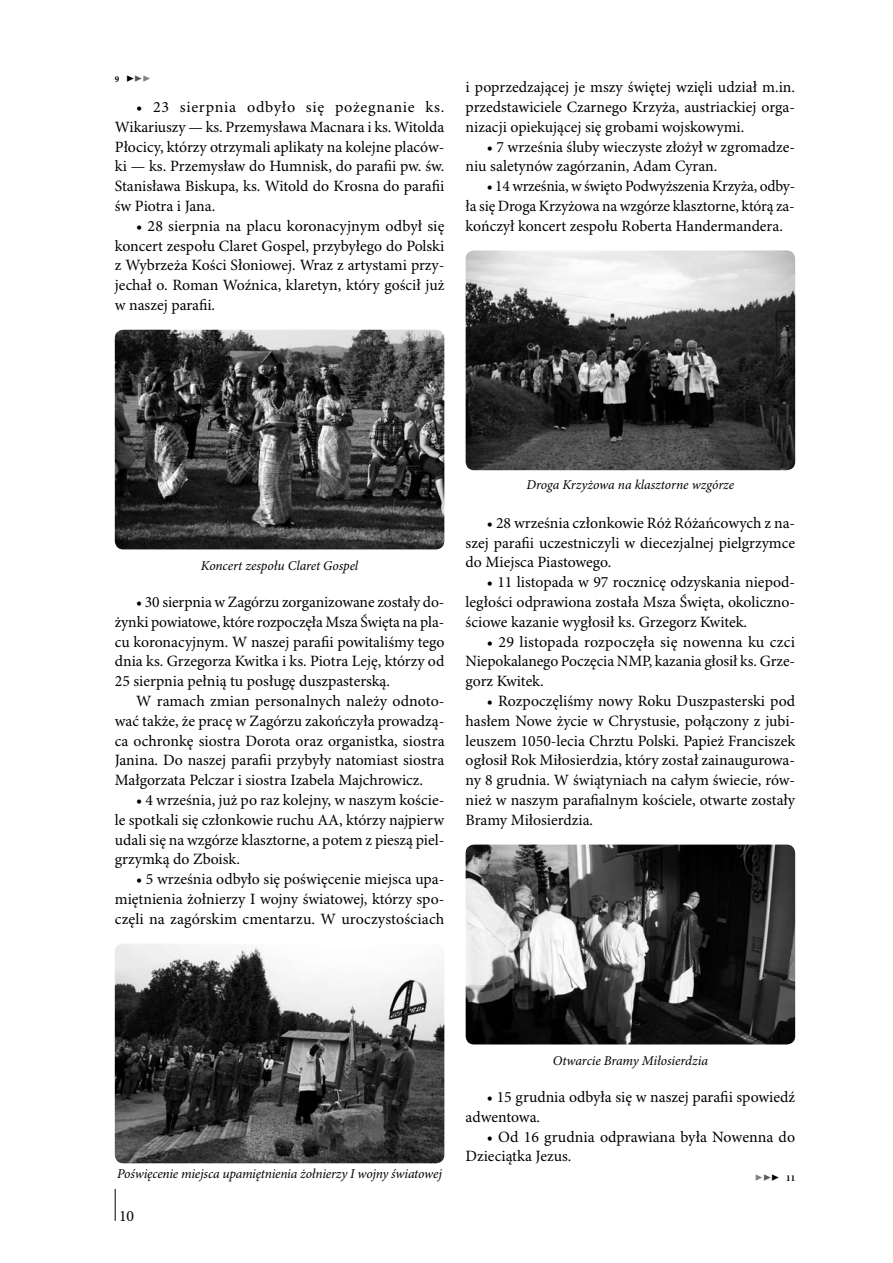
<style>
.page{position:relative;width:893px;height:1263px;background:#fff}
.page>*{position:absolute;margin:0;border:0;box-sizing:border-box;transform-origin:0 0}
.t1{font:15.75px/19.8px "Minion Pro";color:#000;text-align:justify}
.t2{font:italic 13.5px "Minion Pro";letter-spacing:-.01em;color:#000}
.t3{font:700 9px "Minion Pro";color:#000}
.s1{font-size:13.5px}
.s2{font-size:13.5px;color:#58595b}
.s3{font-size:13.5px;color:#808285}
</style>
<div class="page">
<hr style="left:115px;top:1189px;width:1px;height:32px;background:#000">
<img style="left:115px;top:330px;width:329px;height:219px">
<img style="left:115px;top:944px;width:329px;height:219px">
<img style="left:466px;top:250px;width:329px;height:220px">
<img style="left:466px;top:844px;width:329px;height:200px">
<p class="t3" style="left:115px;top:73px;width:37px">9 <span class="s1">▶</span><span class="s2">▶</span><span class="s3">▶</span></p>
<p class="t1" style="left:115px;top:98px;width:331px;text-indent:21px">• 23 sierpnia odbyło się pożegnanie ks.<br>Wikariuszy — ks. Przemysława Macnara i ks. Witolda Płocicy, którzy otrzymali aplikaty na kolejne placów&shy;ki — ks. Przemysław do Humnisk, do parafii pw. św.<br>Stanisława Biskupa, ks. Witold do Krosna do parafii św Piotra i Jana.</p>
<p class="t1" style="left:115px;top:216px;width:331px;text-indent:21px">• 28 sierpnia na placu koronacyjnym odbył się koncert zespołu Claret Gospel, przybyłego do Polski z Wybrzeża Kości Słoniowej. Wraz z artystami przy&shy;jechał o. Roman Woźnica, klaretyn, który gościł już w naszej parafii.</p>
<p class="t1" style="left:466px;top:78px;width:331px">i poprzedzającej je mszy świętej wzięli udział m.in. przedstawiciele Czarnego Krzyża, austriackiej orga&shy;nizacji opiekującej się grobami wojskowymi.</p>
<p class="t1" style="left:466px;top:137px;width:331px;text-indent:21px">• 7 września śluby wieczyste złożył w zgromadze&shy;niu saletynów zagórzanin, Adam Cyran.</p>
<p class="t1" style="left:466px;top:177px;width:331px;text-indent:21px">• 14 września, w święto Podwyższenia Krzyża, odby&shy;ła się Droga Krzyżowa na wzgórze klasztorne, którą za&shy;kończył koncert zespołu Roberta Handermandera.</p>
<p class="t2" style="left:201px;top:557px;width:159px">Koncert zespołu Claret Gospel</p>
<p class="t1" style="left:115px;top:593px;width:331px;text-indent:21px">• 30 sierpnia w Zagórzu zorganizowane zostały do&shy;żynki powiatowe, które rozpoczęła Msza Święta na pla&shy;cu koronacyjnym. W naszej parafii powitaliśmy tego dnia ks. Grzegorza Kwitka i ks. Piotra Leję, którzy od 25 sierpnia pełnią tu posługę duszpasterską.</p>
<p class="t1" style="left:115px;top:692px;width:331px;text-indent:21px">W ramach zmian personalnych należy odnoto&shy;wać także, że pracę w Zagórzu zakończyła prowadzą&shy;ca ochronkę siostra Dorota oraz organistka, siostra Janina. Do naszej parafii przybyły natomiast siostra Małgorzata Pelczar i siostra Izabela Majchrowicz.</p>
<p class="t1" style="left:115px;top:791px;width:331px;text-indent:21px">• 4 września, już po raz kolejny, w naszym koście&shy;le spotkali się członkowie ruchu AA, którzy najpierw udali się na wzgórze klasztorne, a potem z pieszą piel&shy;grzymką do Zboisk.</p>
<p class="t1" style="left:115px;top:870px;width:331px;text-indent:21px">• 5 września odbyło się poświęcenie miejsca upa&shy;miętnienia żołnierzy I wojny światowej, którzy spo&shy;częli na zagórskim cmentarzu. W uroczystościach</p>
<p class="t2" style="left:526px;top:477px;width:209px">Droga Krzyżowa na klasztorne wzgórze</p>
<p class="t1" style="left:466px;top:513px;width:331px;text-indent:21px">• 28 września członkowie Róż Różańcowych z na&shy;szej parafii uczestniczyli w diecezjalnej pielgrzymce do Miejsca Piastowego.</p>
<p class="t1" style="left:466px;top:573px;width:331px;text-indent:21px">• 11 listopada w 97 rocznicę odzyskania niepod&shy;ległości odprawiona została Msza Święta, okoliczno&shy;ściowe kazanie wygłosił ks. Grzegorz Kwitek.</p>
<p class="t1" style="left:466px;top:632px;width:331px;text-indent:21px">• 29 listopada rozpoczęła się nowenna ku czci Niepokalanego Poczęcia NMP, kazania głosił ks. Grze&shy;gorz Kwitek.</p>
<p class="t1" style="left:466px;top:692px;width:331px;text-indent:21px">• Rozpoczęliśmy nowy Roku Duszpasterski pod hasłem Nowe życie w Chrystusie, połączony z jubi&shy;leuszem 1050-lecia Chrztu Polski. Papież Franciszek ogłosił Rok Miłosierdzia, który został zainaugurowa&shy;ny 8 grudnia. W świątyniach na całym świecie, rów&shy;nież w naszym parafialnym kościele, otwarte zostały Bramy Miłosierdzia.</p>
<p class="t2" style="left:117px;top:1166px;width:326px">Poświęcenie miejsca upamiętnienia żołnierzy I wojny światowej</p>
<p class="t1" style="left:119px;top:1206px;width:17px">10</p>
<p class="t2" style="left:553px;top:1053px;width:157px">Otwarcie Bramy Miłosierdzia</p>
<p class="t1" style="left:466px;top:1088px;width:331px;text-indent:21px">• 15 grudnia odbyła się w naszej parafii spowiedź adwentowa.</p>
<p class="t1" style="left:466px;top:1127px;width:331px;text-indent:21px">• Od 16 grudnia odprawiana była Nowenna do<br>Dzieciątka Jezus.</p>
<p class="t3" style="left:755px;top:1172px;width:42px"><span class="s3">▶</span><span class="s2">▶</span><span class="s1">▶</span> 11</p>
</div>
